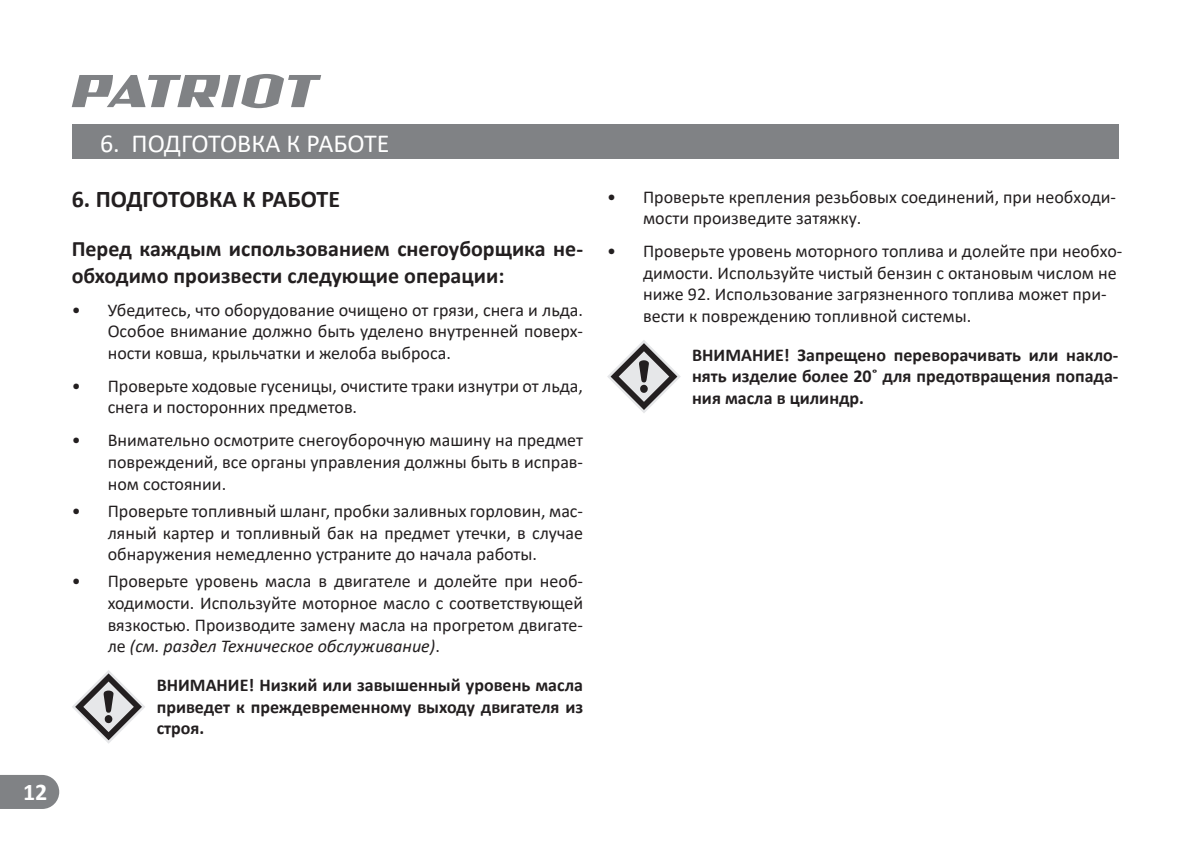
<style>
.page{position:relative;width:1192px;height:845px;background:#fff}
.page>*{position:absolute;margin:0;border:0;box-sizing:border-box;transform-origin:0 0}
.t1{font:26px "Calibri";color:#fff}
.t2{font:700 24px "Calibri";color:#231f20}
.t3{font:700 24px "Calibri";color:#fff}
.t4{font:700 22px/26.4px "Calibri";color:#231f20}
.t5{font:18px/21.6px "Calibri";color:#231f20;text-align:justify}
.t6{font:700 18px/21.6px "Calibri";color:#231f20;text-align:justify}
.s1{font-style:italic}
</style>
<div class="page">
<svg style="left:72px;top:74px;width:249px;height:34px"></svg>
<div style="left:72px;top:125px;width:1046px;height:34px;background:#808285"></div>
<div style="left:0;top:775px;width:59px;height:33px;background:#808285"></div>
<svg style="left:72px;top:670px;width:73px;height:73px"></svg>
<svg style="left:607px;top:340px;width:74px;height:73px"></svg>
<h2 class="t3" style="left:23px;top:774px;width:26px">12</h2>
<h1 class="t1" style="left:100px;top:125px;width:291px">6. ПОДГОТОВКА К РАБОТЕ</h1>
<h2 class="t2" style="left:72px;top:182px;width:270px">6. ПОДГОТОВКА К РАБОТЕ</h2>
<p class="t4" style="left:72px;top:235px;width:513px">Перед каждым использованием снегоуборщика не&shy;обходимо произвести следующие операции:</p>
<p class="t5" style="left:108px;top:298px;width:477px;text-indent:-36px">• Убедитесь, что оборудование очищено от грязи, снега и льда.<br>Особое внимание должно быть уделено внутренней поверх&shy;ности ковша, крыльчатки и желоба выброса.</p>
<p class="t5" style="left:108px;top:374px;width:477px;text-indent:-36px">• Проверьте ходовые гусеницы, очистите траки изнутри от льда, снега и посторонних предметов.</p>
<p class="t5" style="left:108px;top:429px;width:477px;text-indent:-36px">• Внимательно осмотрите снегоуборочную машину на предмет повреждений, все органы управления должны быть в исправ&shy;ном состоянии.</p>
<p class="t5" style="left:108px;top:499px;width:477px;text-indent:-36px">• Проверьте топливный шланг, пробки заливных горловин, мас&shy;ляный картер и топливный бак на предмет утечки, в случае обнаружения немедленно устраните до начала работы.</p>
<p class="t5" style="left:108px;top:570px;width:477px;text-indent:-36px">• Проверьте уровень масла в двигателе и долейте при необ&shy;ходимости. Используйте моторное масло с соответствующей вязкостью. Производите замену масла на прогретом двигате&shy;ле <span class="s1">(см. раздел Техническое обслуживание)</span>.</p>
<p class="t6" style="left:157px;top:673px;width:428px">ВНИМАНИЕ! Низкий или завышенный уровень масла приведет к преждевременному выходу двигателя из строя.</p>
<p class="t5" style="left:643px;top:185px;width:474px;text-indent:-36px">• Проверьте крепления резьбовых соединений, при необходи&shy;мости произведите затяжку.</p>
<p class="t5" style="left:643px;top:240px;width:481px;text-align:left;text-indent:-36px">• Проверьте уровень моторного топлива и долейте при необхо&shy;димости. Используйте чистый бензин с октановым числом не ниже 92. Использование загрязненного топлива может при&shy;вести к повреждению топливной системы.</p>
<p class="t6" style="left:692px;top:343px;width:428px">ВНИМАНИЕ! Запрещено переворачивать или накло&shy;нять изделие более 20˚ для предотвращения попада&shy;ния масла в цилиндр.</p>
</div>
